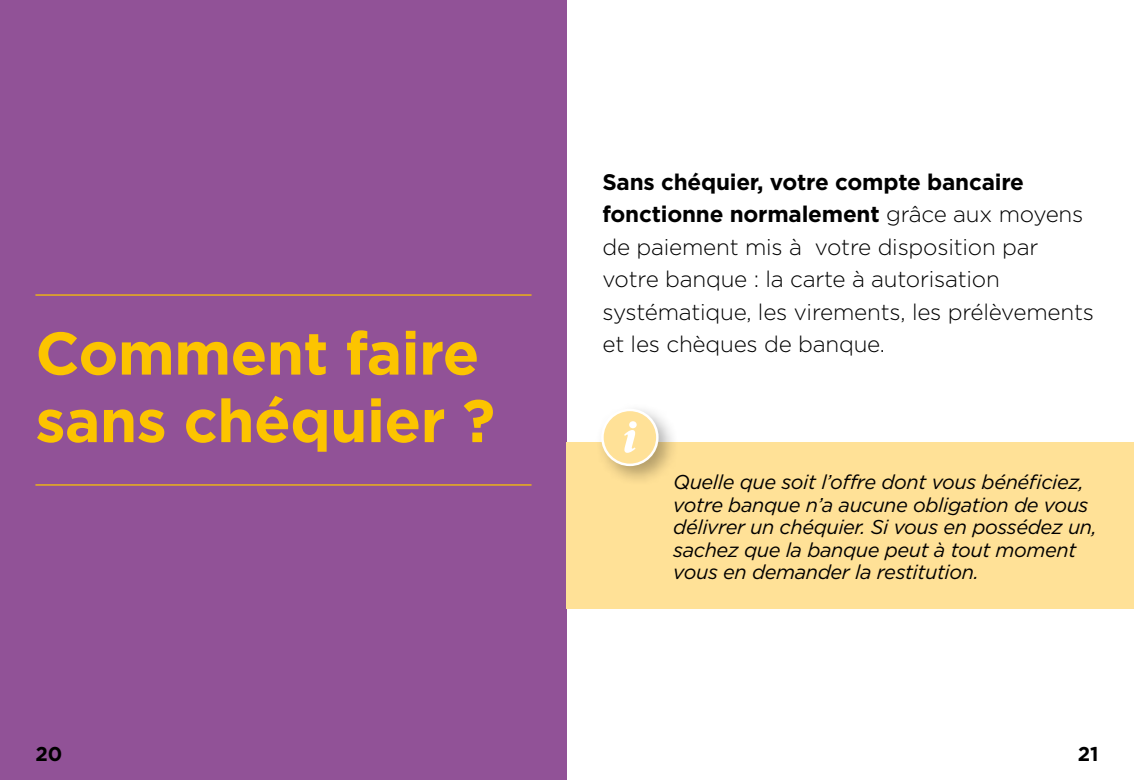
<style>
.page{position:relative;width:1134px;height:780px;background:#fff}
.page>*{position:absolute;margin:0;border:0;box-sizing:border-box;transform-origin:0 0}
.H1_-_chapitres{font:700 60px/67.5px "Gotham";letter-spacing:-.01em;color:#fcc400}
.Texte_normal{font:300 22.5px/32.5px "Gotham";letter-spacing:-.01em;color:#000}
.info_texte{font:italic 20px/22.5px "Gotham";letter-spacing:-.02em;color:#000}
.t1{font:700 20px "Gotham";color:#000}
.s1{font-weight:700}
</style>
<div class="page">
<div style="left:0;top:0;width:567px;height:780px;background:#915297"></div>
<hr style="left:35px;top:484px;width:496px;height:1px;background:#fcc400">
<hr style="left:35px;top:294px;width:496px;height:1px;background:#fcc400">
<div style="left:567px;top:442px;width:567px;height:166px;background:#ffe197"></div>
<div style="left:595px;top:402px;width:85px;height:85px;background:#000;opacity:.3"></div>
<div style="left:602px;top:410px;width:55px;height:55px;background:#ffe197;border-radius:50%"></div>
<div style="left:601px;top:408px;width:58px;height:58px;border:2px solid #fff;border-radius:50%"></div>
<svg style="left:624px;top:421px;width:13px;height:32px"></svg>
<h1 class="H1_-_chapitres" style="left:35px;top:319px;width:461px">Comment faire sans chéquier ?</h1>
<p class="Texte_normal" style="left:602px;top:165px;width:493px"><span class="s1">Sans chéquier, votre compte bancaire fonctionne normalement</span> grâce aux moyens de paiement mis à votre disposition par votre banque : la carte à autorisation systématique, les virements, les prélèvements et les chèques de banque.</p>
<p class="info_texte" style="left:673px;top:470px;width:425px">Quelle que soit l’offre dont vous bénéficiez, votre banque n’a aucune obligation de vous délivrer un chéquier. Si vous en possédez un, sachez que la banque peut à tout moment vous en demander la restitution.</p>
<p class="t1" style="left:35px;top:740px;width:28px">20</p>
<p class="t1" style="left:1078px;top:740px;width:22px">21</p>
</div>
